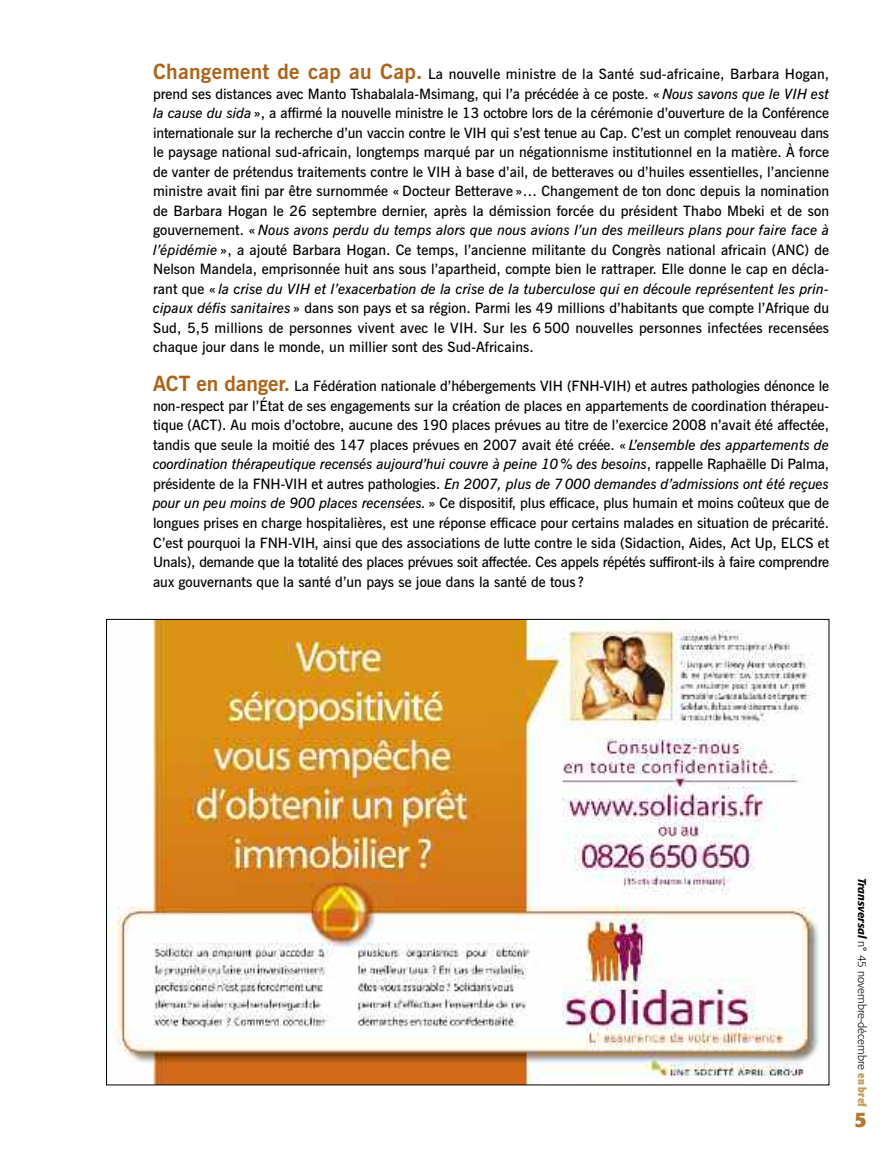
<style>
.page{position:relative;width:893px;height:1149px;background:#fff}
.page>*{position:absolute;margin:0;border:0;box-sizing:border-box;transform-origin:0 0}
.t1{font:700 21px "Formata";color:#b1792d}
.t2{font:600 14.25px/19.5px "News Gothic BT";color:#000;text-align:justify}
.t3{font:300 11.25px "Formata";color:#000}
.s1{font-weight:700;font-size:21px;color:#ae6318}
.s2{font-style:italic}
.s3{font-weight:500;font-style:italic}
.s4{font-weight:700;font-stretch:condensed;color:#c19e61}
</style>
<div class="page">
<img style="left:108px;top:621px;width:712px;height:461px">
<p class="t2" style="left:153px;top:65px;width:678px"><span class="s1">Changement de cap au Cap.</span> La nouvelle ministre de la Santé sud-africaine, Barbara Hogan, prend ses distances avec Manto Tshabalala-Msimang, qui l’a précédée à ce poste. « <span class="s2">Nous savons que le VIH est la cause du sida</span> », a affirmé la nouvelle ministre le 13 octobre lors de la cérémonie d’ouverture de la Conférence internationale sur la recherche d’un vaccin contre le VIH qui s’est tenue au Cap. C’est un complet renouveau dans le paysage national sud-africain, longtemps marqué par un négationnisme institutionnel en la matière. À force de vanter de prétendus traitements contre le VIH à base d’ail, de betteraves ou d’huiles essentielles, l’ancienne ministre avait fini par être surnommée «Docteur Betterave »… Changement de ton donc depuis la nomination de Barbara Hogan le 26 septembre dernier, après la démission forcée du président Thabo Mbeki et de son gouvernement. « <span class="s2">Nous avons perdu du temps alors que nous avions l’un des meilleurs plans pour faire face à l’épidémie</span> », a ajouté Barbara Hogan. Ce temps, l’ancienne militante du Congrès national africain (ANC) de Nelson Mandela, emprisonnée huit ans sous l’apartheid, compte bien le rattraper. Elle donne le cap en décla&shy;rant que « <span class="s2">la crise du VIH et l’exacerbation de la crise de la tuberculose qui en découle représentent les prin&shy;cipaux défis sanitaires</span> » dans son pays et sa région. Parmi les 49 millions d’habitants que compte l’Afrique du Sud, 5,5 millions de personnes vivent avec le VIH. Sur les 6 500 nouvelles personnes infectées recensées chaque jour dans le monde, un millier sont des Sud-Africains.</p>
<p class="t2" style="left:153px;top:377px;width:678px"><span class="s1">ACT en danger.</span> La Fédération nationale d’hébergements VIH (FNH-VIH) et autres pathologies dénonce le non-respect par l’État de ses engagements sur la création de places en appartements de coordination thérapeu&shy;tique (ACT). Au mois d’octobre, aucune des 190 places prévues au titre de l’exercice 2008 n’avait été affectée, tandis que seule la moitié des 147 places prévues en 2007 avait été créée. « <span class="s2">L’ensemble des appartements de coordination thérapeutique recensés aujourd’hui couvre à peine 10% des besoins</span>, rappelle Raphaëlle Di Palma, présidente de la FNH-VIH et autres pathologies. <span class="s2">En 2007, plus de 7000 demandes d’admissions ont été reçues pour un peu moins de 900 places recensées.</span> » Ce dispositif, plus efficace, plus humain et moins coûteux que de longues prises en charge hospitalières, est une réponse efficace pour certains malades en situation de précarité.<br>C’est pourquoi la FNH-VIH, ainsi que des associations de lutte contre le sida (Sidaction, Aides, Act Up, ELCS et Unals), demande que la totalité des places prévues soit affectée. Ces appels répétés suffiront-ils à faire comprendre aux gouvernants que la santé d’un pays se joue dans la santé de tous ?</p>
<p class="t3" style="left:867px;top:877px;width:230px;rotate:90deg"><span class="s3">Transversal</span> n° 45 novembre-décembre <span class="s4">en bref</span></p>
<h1 class="t1" style="left:854px;top:1110px;width:14px">5</h1>
</div>
